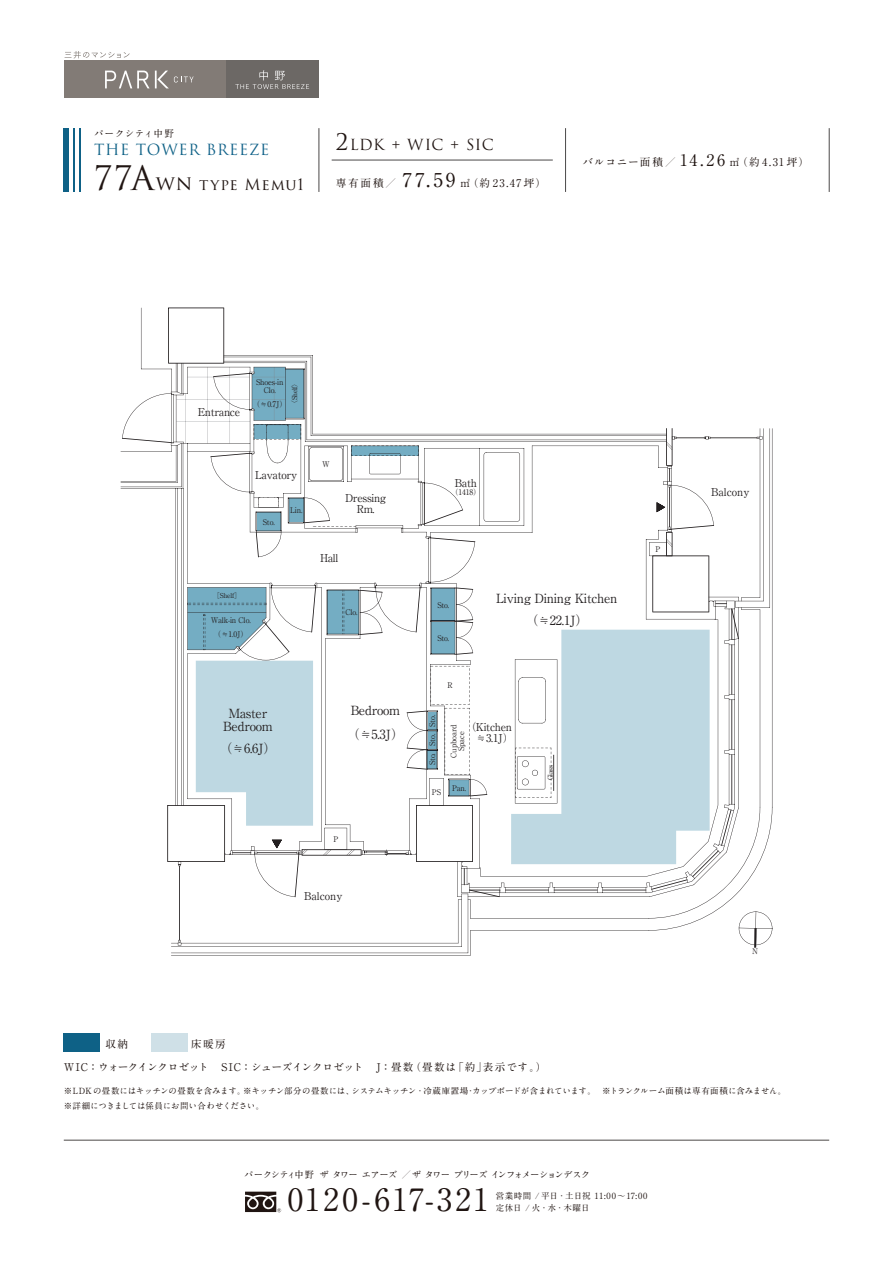
<style>
.page{position:relative;width:893px;height:1263px;background:#fff}
.page>*{position:absolute;margin:0;border:0;box-sizing:border-box;transform-origin:0 0}
.t1{font:700 30.9px "A1 Mincho Std";letter-spacing:.08em;color:#201512}
.t2{font:15.3px "Trajan Pro 3";letter-spacing:.07em;color:#201512}
.t3{font:15px "Trajan Pro 3";letter-spacing:.05em;color:#0e6186}
.t4{font:14.85px "Trajan Pro 3";letter-spacing:.02em;color:#201512}
.t5{font:12.6px/22px "Ryumin Pro Regular 90 msp RKSJ H";letter-spacing:-.025em;color:#231f20;text-align:center}
.t6{font:10.8px/10.8px "Ryumin Pro Regular 90 msp RKSJ H";letter-spacing:-.025em;color:#231f20}
.t7{font:10.8px "Ryumin Pro Regular 90 msp RKSJ H";color:#231f20}
.t8{font:700 10.65px/22.5px "A1 Mincho Std";letter-spacing:-.01em;color:#201512}
.t9{font:700 10.65px "A1 Mincho Std";letter-spacing:.095em;color:#201512}
.t10{font:700 10.65px "A1 Mincho Std";letter-spacing:.165em;color:#201512}
.t11{font:700 10.65px "A1 Mincho Std";letter-spacing:.065em;color:#201512}
.t12{font:700 9.6px "A1 Mincho Std";letter-spacing:.065em;color:#201512}
.t13{font:700 9.3px "A1 Mincho Std";letter-spacing:-.085em;color:#201512}
.t14{font:700 8.55px/14.4px "A1 Mincho Std";letter-spacing:-.005em;color:#201512}
.t15{font:700 8.55px/12px "A1 Mincho Std";letter-spacing:.045em;color:#201512}
.t16{font:7.65px/7.8px "Ryumin Pro Regular 90 msp RKSJ H";letter-spacing:-.02em;color:#231f20;text-align:center}
.t17{font:6.75px "Ryumin Pro Regular 90 msp RKSJ H";letter-spacing:-.025em;color:#231f20}
.s1{color:#106189}
.s2{font-size:33px}
.s3{font-size:19.8px}
.s4{font-size:22.35px}
.s5{font-size:19.2px}
.s6{font-size:15.9px}
</style>
<div class="page">
<hr style="left:64px;top:1140px;width:765px;height:1px;background:#4c4948">
<hr style="left:332px;top:160px;width:221px;height:1px;background:#4b4848">
<div style="left:64px;top:128px;width:5px;height:64px;background:#0e6186"></div>
<hr style="left:73px;top:128px;width:2px;height:64px;background:#0e6186">
<hr style="left:79px;top:128px;width:2px;height:64px;background:#0e6186">
<hr style="left:319px;top:128px;width:1px;height:64px;background:#4b4848">
<hr style="left:565px;top:128px;width:1px;height:64px;background:#4b4848">
<hr style="left:829px;top:128px;width:1px;height:64px;background:#4b4848">
<div style="left:226px;top:61px;width:93px;height:37px;background:#6c6865"></div>
<div style="left:64px;top:61px;width:162px;height:37px;background:#827b76"></div>
<svg style="left:65px;top:51px;width:65px;height:7px"></svg>
<svg style="left:105px;top:71px;width:89px;height:17px"></svg>
<svg style="left:235px;top:70px;width:74px;height:19px"></svg>
<svg style="left:245px;top:1191px;width:36px;height:21px"></svg>
<svg style="left:171px;top:428px;width:591px;height:527px"></svg>
<hr style="left:710px;top:437px;width:47px;height:1px;background:#231f20">
<svg style="left:121px;top:308px;width:621px;height:592px"></svg>
<svg style="left:122px;top:392px;width:45px;height:215px"></svg>
<svg style="left:167px;top:367px;width:572px;height:530px"></svg>
<svg style="left:251px;top:482px;width:467px;height:394px"></svg>
<div style="left:64px;top:1034px;width:36px;height:18px;background:#0e6186"></div>
<div style="left:151px;top:1034px;width:36px;height:18px;background:#cfe0e7"></div>
<svg style="left:739px;top:911px;width:33px;height:43px"></svg>
<p class="t12" style="left:94px;top:125px;width:81px">パークシティ中野</p>
<h3 class="t3" style="left:94px;top:139px;width:177px">THE TOWER <span class="s1">BREEZE</span></h3>
<h2 class="t2" style="left:94px;top:174px;width:211px"><span class="s2">77A</span><span class="s3">wn</span> type Memu1</h2>
<h3 class="t4" style="left:336px;top:134px;width:159px"><span class="s4">2</span>LDK + WIC + SIC</h3>
<p class="t10" style="left:336px;top:175px;width:212px">専有面積／ <span class="s5">77.59</span> ㎡（約23.47坪）</p>
<p class="t9" style="left:583px;top:153px;width:228px">バルコニー面積／ <span class="s6">14.26</span> ㎡（約4.31坪）</p>
<p class="t6" style="left:198px;top:406px;width:44px">Entrance</p>
<p class="t16" style="left:256px;top:378px;width:29px">Shoes-in<br>Clo.</p>
<p class="t17" style="left:289px;top:407px;width:28px;rotate:-90deg">〈Shelf〉</p>
<p class="t16" style="left:253px;top:400px;width:36px">（≒0.7J）</p>
<p class="t6" style="left:255px;top:469px;width:44px">Lavatory</p>
<p class="t16" style="left:263px;top:517px;width:14px">Sto.</p>
<p class="t16" style="left:290px;top:506px;width:14px">Lin.</p>
<p class="t17" style="left:213px;top:590px;width:29px">［Shelf］</p>
<p class="t16" style="left:211px;top:616px;width:41px">Walk-in Clo.</p>
<p class="t16" style="left:214px;top:630px;width:36px">（≒1.0J）</p>
<p class="t16" style="left:322px;top:460px;width:9px">W</p>
<p class="t6" style="left:345px;top:492px;width:42px;text-align:center">Dressing<br>Rm.</p>
<p class="t6" style="left:320px;top:552px;width:20px">Hall</p>
<p class="t16" style="left:345px;top:608px;width:14px">Clo.</p>
<h3 class="t5" style="left:223px;top:706px;width:51px;line-height:12.6px">Master<br>Bedroom</h3>
<h3 class="t5" style="left:220px;top:737px;width:58px">（≒6.6J）</h3>
<h3 class="t5" style="left:347px;top:698px;width:58px;line-height:23.7px;text-align:left">Bedroom（≒5.3J）</h3>
<p class="t16" style="left:333px;top:834px;width:6px">P</p>
<p class="t6" style="left:455px;top:477px;width:24px">Bath</p>
<p class="t16" style="left:451px;top:488px;width:31px">（1418）</p>
<p class="t16" style="left:437px;top:600px;width:14px">Sto.</p>
<p class="t16" style="left:437px;top:633px;width:14px">Sto.</p>
<h3 class="t5" style="left:496px;top:586px;width:123px">Living Dining Kitchen（≒22.1J）</h3>
<p class="t16" style="left:428px;top:727px;width:14px;rotate:-90deg">Sto.</p>
<p class="t16" style="left:428px;top:746px;width:14px;rotate:-90deg">Sto.</p>
<p class="t16" style="left:428px;top:765px;width:14px;rotate:-90deg">Sto.</p>
<p class="t16" style="left:448px;top:681px;width:7px">R</p>
<p class="t16" style="left:449px;top:758px;width:34px;rotate:-90deg">Cupboard<br>Space</p>
<p class="t6" style="left:466px;top:721px;width:49px">（Kitchen　≒3.1J）</p>
<p class="t16" style="left:432px;top:787px;width:11px">PS</p>
<p class="t16" style="left:452px;top:783px;width:16px">Pan.</p>
<p class="t17" style="left:545px;top:780px;width:17px;rotate:-90deg">Glass</p>
<p class="t16" style="left:656px;top:545px;width:6px">P</p>
<p class="t7" style="left:711px;top:483px;width:40px">Balcony</p>
<p class="t7" style="left:304px;top:888px;width:40px">Balcony</p>
<p class="t8" style="left:64px;top:1032px;width:484px;text-indent:128px">床暖房<br>WIC：ウォークインクロゼット　SIC：シューズインクロゼット　J：畳数（畳数は「約」表示です。）</p>
<p class="t14" style="left:64px;top:1083px;width:724px">※LDKの畳数にはキッチンの畳数を含みます。※キッチン部分の畳数には、システムキッチン・冷蔵庫置場･カップボードが含まれています。 ※トランクルーム面積は専有面積に含みません。※詳細につきましては係員にお問い合わせください。</p>
<p class="t11" style="left:105px;top:1036px;width:36px">収納　</p>
<p class="t13" style="left:244px;top:1167px;width:347px">パークシティ中野ザ タワー エアーズ ／ザ タワー ブリーズ インフォメーションデスク</p>
<h1 class="t1" style="left:288px;top:1175px;width:202px">0120-617-321</h1>
<p class="t15" style="left:496px;top:1189px;width:153px">営業時間 / 平日・土日祝 11:00～17:00定休日 / 火・水・木曜日</p>
</div>
